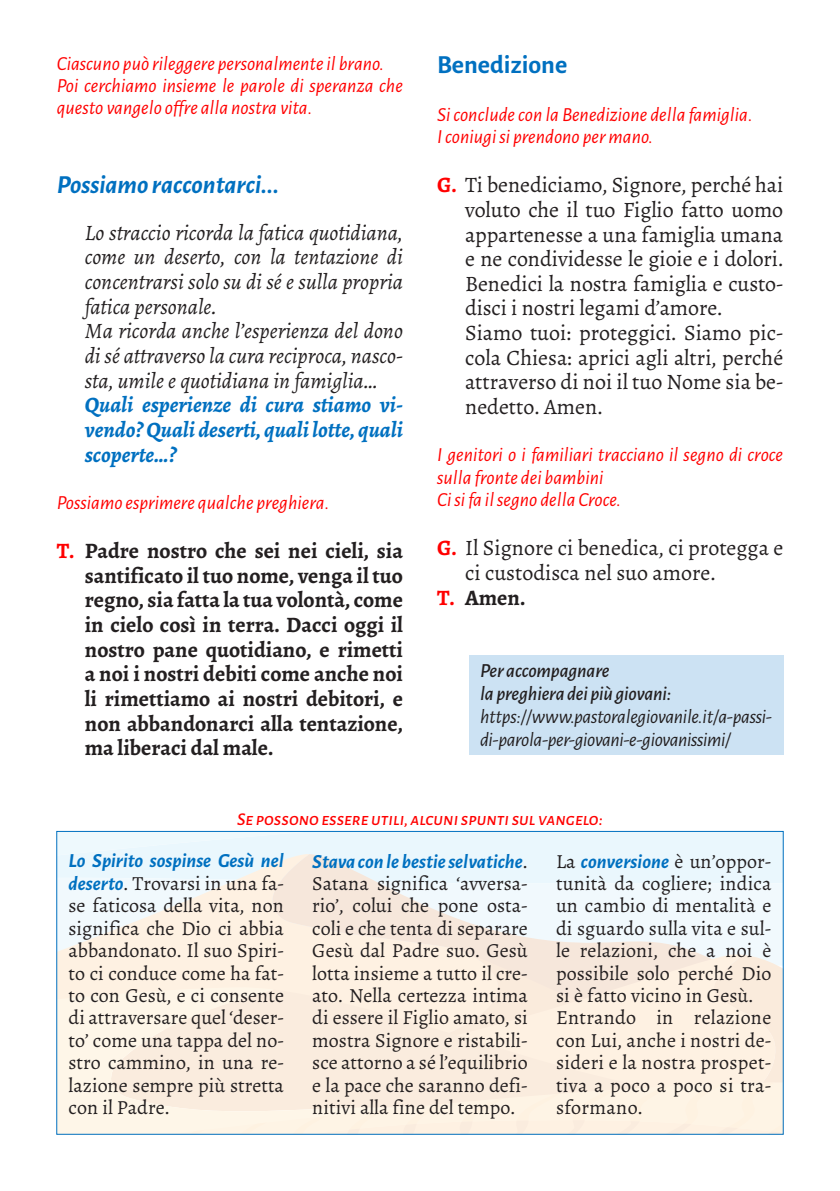
<style>
.page{position:relative;width:840px;height:1191px;background:#fff}
.page>*{position:absolute;margin:0;border:0;box-sizing:border-box;transform-origin:0 0}
.t1{font:italic 700 26px "Alegreya Sans";color:#0070c0}
.t2{font:700 26px "Alegreya Sans";color:#0070c0}
.t3{font:22px/24.6px "Alegreya";letter-spacing:-.005em;color:#231f20}
.t4{font:700 22px/24.6px "Alegreya";color:#231f20;text-align:justify}
.t5{font:italic 22px/24.6px "Alegreya";color:#231f20;text-align:justify}
.t6{font:italic 700 22px/24.6px "Alegreya";color:#0070c0;text-align:justify}
.t7{font:20px/22.4px "Alegreya";letter-spacing:.005em;color:#231f20;text-align:justify}
.t8{font:italic 20px/22.4px "Alegreya Sans";color:#f00}
.t9{font:italic 20px/23.2px "Alegreya Sans";letter-spacing:-.02em;color:#231f20}
.t10{font:italic 500 20px/23.2px "Alegreya Sans";letter-spacing:-.045em;color:#231f20}
.t11{font:italic 500 18px "Alegreya Sans";color:#f00}
.s1{color:#f00}
.s2{font-weight:700;color:#f00}
.s3{font-family:"Alegreya Sans";font-weight:700;font-style:italic;color:#0070c0}
</style>
<div class="page">
<div style="left:58px;top:833px;width:723px;height:21px;background:#eaf7fd"></div>
<svg style="left:58px;top:854px;width:201px;height:99px;fill:#f1f7fd"></svg>
<svg style="left:259px;top:854px;width:522px;height:99px;fill:#f1f7fd"></svg>
<div style="left:58px;top:953px;width:723px;height:179px;background:#fef1e2"></div>
<div style="left:468px;top:655px;width:314px;height:100px;background:#cce2f3"></div>
<p class="t8" style="left:57px;top:51px;width:329px">Ciascuno può rileggere personalmente il brano.</p>
<p class="t8" style="left:57px;top:73px;width:347px">Poi cerchiamo insieme le parole di speranza che questo vangelo offre alla nostra vita.</p>
<p class="t1" style="left:57px;top:165px;width:224px">Possiamo raccontarci...</p>
<p class="t5" style="left:85px;top:220px;width:319px">Lo straccio ricorda la fatica quotidiana, come un deserto, con la tentazione di concentrarsi solo su di sé e sulla propria fatica personale.</p>
<p class="t5" style="left:85px;top:319px;width:319px">Ma ricorda anche l’esperienza del dono di sé attraverso la cura reciproca, nasco&shy;sta, umile e quotidiana in famiglia…</p>
<p class="t6" style="left:85px;top:393px;width:319px">Quali esperienze di cura stiamo vi&shy;vendo? Quali deserti, quali lotte, quali scoperte…?</p>
<p class="t8" style="left:57px;top:490px;width:274px">Possiamo esprimere qualche preghiera.</p>
<p class="t4" style="left:85px;top:538px;width:319px;text-indent:-28px"><span class="s1">T.</span> Padre nostro che sei nei cieli, sia santificato il tuo nome, venga il tuo regno, sia fatta la tua volontà, come in cielo così in terra. Dacci oggi il nostro pane quotidiano, e rimetti a noi i nostri debiti come anche noi li rimettiamo ai nostri debitori, e non abbandonarci alla tentazione, ma liberaci dal male.</p>
<p class="t2" style="left:437px;top:46px;width:132px">Benedizione</p>
<p class="t8" style="left:437px;top:102px;width:317px">Si conclude con la Benedizione della famiglia.</p>
<p class="t8" style="left:437px;top:124px;width:217px">I coniugi si prendono per mano.</p>
<p class="t3" style="left:465px;top:173px;width:319px;text-indent:-28px"><span class="s2">G.</span> Ti benediciamo, Signore, perché hai voluto che il tuo Figlio fatto uomo appartenesse a una famiglia umana e ne condividesse le gioie e i dolori.<br>Benedici la nostra famiglia e custo&shy;disci i nostri legami d’amore.<br>Siamo tuoi: proteggici. Siamo pic&shy;cola Chiesa: aprici agli altri, perché attraverso di noi il tuo Nome sia be&shy;nedetto. Amen.</p>
<p class="t8" style="left:437px;top:442px;width:347px">I genitori o i familiari tracciano il segno di croce sulla fronte dei bambini</p>
<p class="t8" style="left:437px;top:487px;width:185px">Ci si fa il segno della Croce.</p>
<p class="t3" style="left:465px;top:536px;width:319px;text-indent:-28px"><span class="s2">G.</span> Il Signore ci benedica, ci protegga e ci custodisca nel suo amore.</p>
<p class="t4" style="left:437px;top:585px;width:90px"><span class="s1">T.</span> Amen.</p>
<p class="t10" style="left:480px;top:657px;width:193px">Per accompagnare<br>la preghiera dei più giovani:</p>
<p class="t9" style="left:480px;top:704px;width:293px">https://www.pastoralegiovanile.it/a-passi&shy;di-parola-per-giovani-e-giovanissimi/</p>
<p class="t11" style="left:237px;top:807px;width:367px">Se possono essere utili, alcuni spunti sul vangelo:</p>
<p class="t7" style="left:69px;top:849px;width:217px"><span class="s3">Lo Spirito sospinse Gesù nel deserto</span>. Trovarsi in una fa&shy;se faticosa della vita, non significa che Dio ci abbia abbandonato. Il suo Spiri&shy;to ci conduce come ha fat&shy;to con Gesù, e ci consente di attraversare quel ‘deser&shy;to’ come una tappa del no&shy;stro cammino, in una re&shy;lazione sempre più stretta con il Padre.</p>
<p class="t7" style="left:312px;top:849px;width:217px"><span class="s3">Stava con le bestie selvatiche</span>.<br>Satana significa ‘avversa&shy;rio’, colui che pone osta&shy;coli e che tenta di separare Gesù dal Padre suo. Gesù lotta insieme a tutto il cre&shy;ato. Nella certezza intima di essere il Figlio amato, si mostra Signore e ristabili&shy;sce attorno a sé l’equilibrio e la pace che saranno defi&shy;nitivi alla fine del tempo.</p>
<p class="t7" style="left:555px;top:850px;width:217px">La <span class="s3">conversione</span> è un’oppor&shy;tunità da cogliere; indica un cambio di mentalità e di sguardo sulla vita e sul&shy;le relazioni, che a noi è possibile solo perché Dio si è fatto vicino in Gesù.</p>
<p class="t7" style="left:555px;top:1006px;width:217px">Entrando in relazione con Lui, anche i nostri de&shy;sideri e la nostra prospet&shy;tiva a poco a poco si tra&shy;sformano.</p>
</div>
